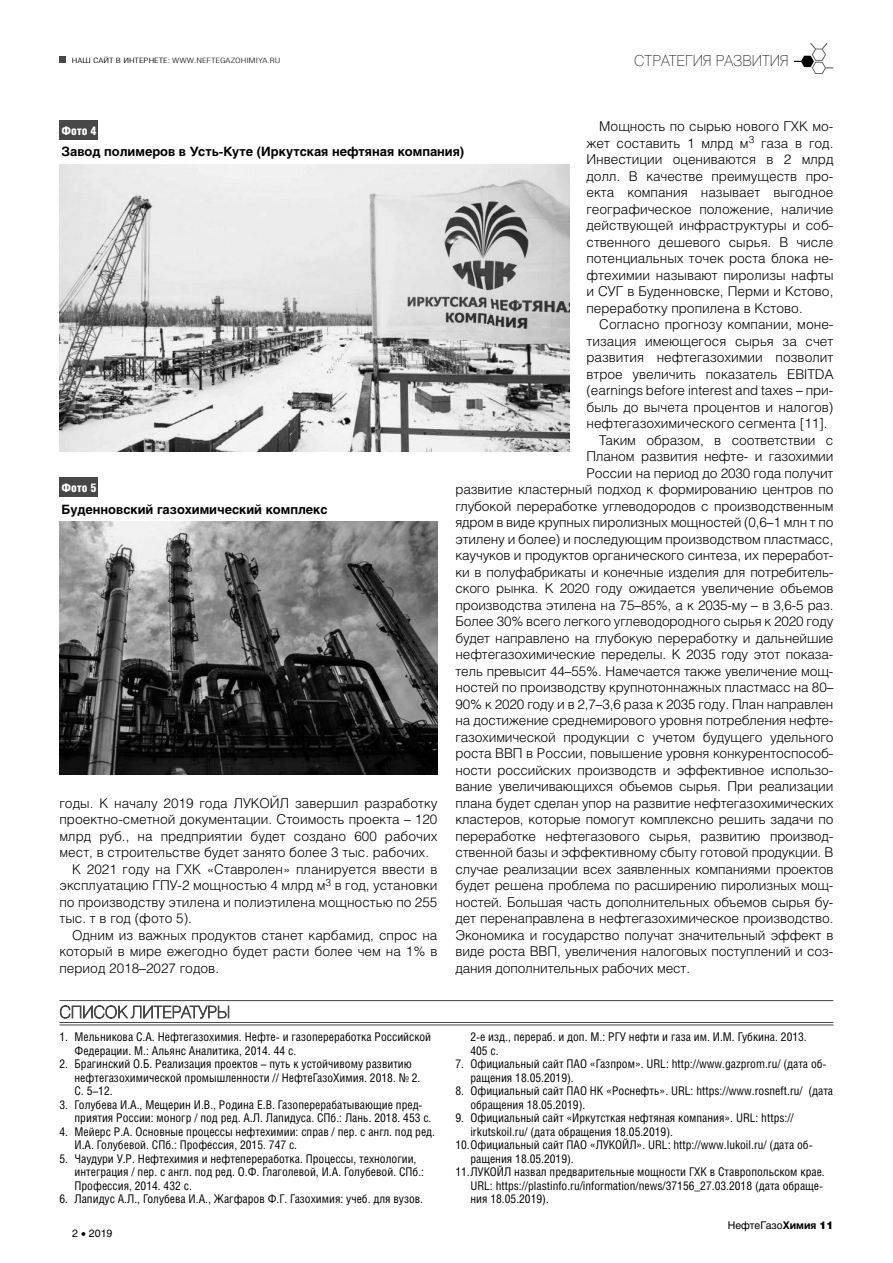
<style>
.page{position:relative;width:893px;height:1263px;background:#fff}
.page>*{position:absolute;margin:0;border:0;box-sizing:border-box;transform-origin:0 0}
.t1{font:15px "Helios Thin C";color:#000}
.Основной_текст{font:300 13.5px/16.5px "Helios";letter-spacing:-.01em;color:#000;text-align:justify}
.Рисунок_название{font:700 12.75px "Helios C";color:#000}
.список_литературы{font:12px/13.5px "Helios Cond C";color:#000}
.номер{font:900 12px "Helios Cond";color:#fff}
.t2{font:10.5px "Helios C";color:#000}
.t3{font:7.35px "Helios Cond Light C";color:#282828;scale:1.43 1}
.s1{color:#000}
.s2{font-weight:700}
.s3{font-family:"Helios";font-weight:900}
</style>
<div class="page">
<svg style="left:60px;top:57px;width:6px;height:6px"></svg>
<svg style="left:794px;top:43px;width:39px;height:31px"></svg>
<div style="left:60px;top:121px;width:38px;height:19px;background:#474747"></div>
<div style="left:60px;top:478px;width:38px;height:19px;background:#474747"></div>
<img style="left:60px;top:164px;width:509px;height:287px">
<img style="left:60px;top:522px;width:377px;height:253px">
<hr style="left:60px;top:1000px;width:773px;height:1px;background:#474747">
<hr style="left:60px;top:1022px;width:773px;height:1px;background:#474747">
<hr style="left:60px;top:1025px;width:773px;height:1px;background:#474747">
<svg style="left:59px;top:1005px;width:171px;height:14px"></svg>
<p class="t3" style="left:72px;top:56px;width:147px"><span class="s1">НАШ САЙТ В ИНТЕРНЕТЕ:</span> WWW.NEFTEGAZOHIMIYA.RU</p>
<p class="t1" style="left:634px;top:52px;width:156px">СТРАТЕГИЯ РАЗВИТИЯ</p>
<p class="Основной_текст" style="left:586px;top:118px;width:248px;text-indent:13px">Мощность по сырью нового ГХК мо&shy;жет составить 1 млрд м<sup>3</sup> газа в год.<br>Инвестиции оцениваются в 2 млрд долл. В качестве преимуществ про&shy;екта компания называет выгодное географическое положение, наличие действующей инфраструктуры и соб&shy;ственного дешевого сырья. В числе потенциальных точек роста блока не&shy;фтехимии называют пиролизы нафты и СУГ в Буденновске, Перми и Кстово, переработку пропилена в Кстово.</p>
<p class="Основной_текст" style="left:586px;top:316px;width:248px;text-indent:13px">Согласно прогнозу компании, моне&shy;тизация имеющегося сырья за счет развития нефтегазохимии позволит втрое увеличить показатель EBITDA (earnings before interest and taxes – при&shy;быль до вычета процентов и налогов) нефтегазохимического сегмента [11].</p>
<p class="Основной_текст" style="left:599px;top:431px;width:236px">Таким образом, в соответствии с</p>
<p class="Основной_текст" style="left:586px;top:448px;width:248px">Планом развития нефте- и газохимии</p>
<p class="Основной_текст" style="left:586px;top:464px;width:248px">России на период до 2030 года получит</p>
<p class="Основной_текст" style="left:455px;top:481px;width:379px">развитие кластерный подход к формированию центров по</p>
<p class="Основной_текст" style="left:455px;top:497px;width:379px">глубокой переработке углеводородов с производственным</p>
<p class="Основной_текст" style="left:455px;top:514px;width:379px">ядром в виде крупных пиролизных мощностей (0,6–1 млн т по</p>
<p class="Основной_текст" style="left:455px;top:530px;width:379px">этилену и более) и последующим производством пластмасс,</p>
<p class="Основной_текст" style="left:455px;top:547px;width:379px">каучуков и продуктов органического синтеза, их переработ-</p>
<p class="Основной_текст" style="left:455px;top:563px;width:379px">ки в полуфабрикаты и конечные изделия для потребитель-</p>
<p class="Основной_текст" style="left:455px;top:580px;width:379px">ского рынка. К 2020 году ожидается увеличение объемов</p>
<p class="Основной_текст" style="left:455px;top:596px;width:379px">производства этилена на 75–85%, а к 2035-му – в 3,6-5 раз.</p>
<p class="Основной_текст" style="left:455px;top:613px;width:379px">Более 30% всего легкого углеводородного сырья к 2020 году</p>
<p class="Основной_текст" style="left:455px;top:629px;width:379px">будет направлено на глубокую переработку и дальнейшие</p>
<p class="Основной_текст" style="left:455px;top:646px;width:379px">нефтегазохимические переделы. К 2035 году этот показа-</p>
<p class="Основной_текст" style="left:455px;top:662px;width:379px">тель превысит 44–55%. Намечается также увеличение мощ-</p>
<p class="Основной_текст" style="left:455px;top:679px;width:379px">ностей по производству крупнотоннажных пластмасс на 80–</p>
<p class="Основной_текст" style="left:455px;top:695px;width:379px">90% к 2020 году и в 2,7–3,6 раза к 2035 году. План направлен</p>
<p class="Основной_текст" style="left:455px;top:712px;width:379px">на достижение среднемирового уровня потребления нефте-</p>
<p class="Основной_текст" style="left:455px;top:728px;width:379px">газохимической продукции с учетом будущего удельного</p>
<p class="Основной_текст" style="left:455px;top:745px;width:379px">роста ВВП в России, повышение уровня конкурентоспособ-</p>
<p class="Основной_текст" style="left:455px;top:761px;width:379px">ности российских производств и эффективное использо-</p>
<p class="Основной_текст" style="left:455px;top:778px;width:379px">вание увеличивающихся объемов сырья. При реализации</p>
<p class="Основной_текст" style="left:455px;top:794px;width:379px">плана будет сделан упор на развитие нефтегазохимических</p>
<p class="Основной_текст" style="left:455px;top:811px;width:379px">кластеров, которые помогут комплексно решить задачи по</p>
<p class="Основной_текст" style="left:455px;top:827px;width:379px">переработке нефтегазового сырья, развитию производ-</p>
<p class="Основной_текст" style="left:455px;top:844px;width:379px">ственной базы и эффективному сбыту готовой продукции. В</p>
<p class="Основной_текст" style="left:455px;top:860px;width:379px">случае реализации всех заявленных компаниями проектов</p>
<p class="Основной_текст" style="left:455px;top:877px;width:379px">будет решена проблема по расширению пиролизных мощ-</p>
<p class="Основной_текст" style="left:455px;top:893px;width:379px">ностей. Большая часть дополнительных объемов сырья бу-</p>
<p class="Основной_текст" style="left:455px;top:910px;width:379px">дет перенаправлена в нефтегазохимическое производство.</p>
<p class="Основной_текст" style="left:455px;top:926px;width:379px">Экономика и государство получат значительный эффект в</p>
<p class="Основной_текст" style="left:455px;top:943px;width:379px">виде роста ВВП, увеличения налоговых поступлений и соз-</p>
<p class="Основной_текст" style="left:455px;top:959px;width:236px">дания дополнительных рабочих мест.</p>
<p class="номер" style="left:62px;top:124px;width:36px">Фото 4</p>
<p class="Рисунок_название" style="left:62px;top:144px;width:404px">Завод полимеров в Усть-Куте (Иркутская нефтяная компания)</p>
<p class="номер" style="left:62px;top:481px;width:36px">Фото 5</p>
<p class="Рисунок_название" style="left:62px;top:502px;width:267px">Буденновский газохимический комплекс</p>
<p class="Основной_текст" style="left:60px;top:795px;width:379px">годы. К началу 2019 года ЛУКОЙЛ завершил разработку проектно-сметной документации. Стоимость проекта – 120 млрд руб., на предприятии будет создано 600 рабочих мест, в строительстве будет занято более 3 тыс. рабочих.</p>
<p class="Основной_текст" style="left:60px;top:861px;width:379px;text-indent:13px">К 2021 году на ГХК «Ставролен» планируется ввести в эксплуатацию ГПУ-2 мощностью 4 млрд м<sup>3</sup> в год, установки по производству этилена и полиэтилена мощностью по 255 тыс. т в год (фото 5).</p>
<p class="Основной_текст" style="left:60px;top:927px;width:379px;text-indent:13px">Одним из важных продуктов станет карбамид, спрос на который в мире ежегодно будет расти более чем на 1% в период 2018–2027 годов.</p>
<p class="список_литературы" style="left:75px;top:1030px;width:358px;text-indent:-15px">1. Мельникова С.А. Нефтегазохимия. Нефте- и газопереработка Российской<br>Федерации. М.: Альянс Аналитика, 2014. 44 с.</p>
<p class="список_литературы" style="left:75px;top:1057px;width:347px;text-indent:-15px">2. Брагинский О.Б. Реализация проектов – путь к устойчивому развитию нефтегазохимической промышленности // НефтеГазоХимия. 2018. № 2.<br>С. 5–12.</p>
<p class="список_литературы" style="left:75px;top:1098px;width:358px;text-indent:-15px">3. Голубева И.А., Мещерин И.В., Родина Е.В. Газоперерабатывающие пред&shy;приятия России: моногр / под ред. А.Л. Лапидуса. СПб.: Лань. 2018. 453 с.</p>
<p class="список_литературы" style="left:75px;top:1125px;width:362px;text-indent:-15px">4. Мейерс Р.А. Основные процессы нефтехимии: справ / пер. с англ. под ред.<br>И.А. Голубевой. СПб.: Профессия, 2015. 747 с.</p>
<p class="список_литературы" style="left:75px;top:1152px;width:351px;text-indent:-15px">5. Чаудури У.Р. Нефтехимия и нефтепереработка. Процессы, технологии, интеграция / пер. с англ. под ред. О.Ф. Глаголевой, И.А. Голубевой. СПб.:<br>Профессия, 2014. 432 с.</p>
<p class="список_литературы" style="left:60px;top:1192px;width:365px">6. Лапидус А.Л., Голубева И.А., Жагфаров Ф.Г. Газохимия: учеб. для вузов.</p>
<p class="t2" style="left:72px;top:1227px;width:42px">2 • 2019</p>
<p class="список_литературы" style="left:470px;top:1030px;width:338px">2-е изд., перераб. и доп. М.: РГУ нефти и газа им. И.М. Губкина. 2013.<br>405 с.</p>
<p class="список_литературы" style="left:470px;top:1057px;width:358px;text-indent:-15px">7. Официальный сайт ПАО «Газпром». URL: http://www.gazprom.ru/ (дата об&shy;ращения 18.05.2019).</p>
<p class="список_литературы" style="left:470px;top:1084px;width:364px;text-indent:-15px">8. Официальный сайт ПАО НК «Роснефть». URL: https://www.rosneft.ru/ (дата обращения 18.05.2019).</p>
<p class="список_литературы" style="left:470px;top:1111px;width:325px;text-indent:-15px">9. Официальный сайт «Иркутсткая нефтяная компания». URL: https:// irkutskoil.ru/ (дата обращения 18.05.2019).</p>
<p class="список_литературы" style="left:470px;top:1138px;width:344px;text-indent:-15px">10.Официальный сайт ПАО «ЛУКОЙЛ». URL: http://www.lukoil.ru/ (дата об&shy;ращения 18.05.2019).</p>
<p class="список_литературы" style="left:470px;top:1165px;width:356px;text-indent:-15px">11.ЛУКОЙЛ назвал предварительные мощности ГХК в Ставропольском крае.<br>URL: https://plastinfo.ru/information/news/37156_27.03.2018 (дата обраще&shy;ния 18.05.2019).</p>
<p class="t2" style="left:728px;top:1219px;width:107px">НефтеГазо<span class="s2">Химия</span> <span class="s3">11</span></p>
</div>
